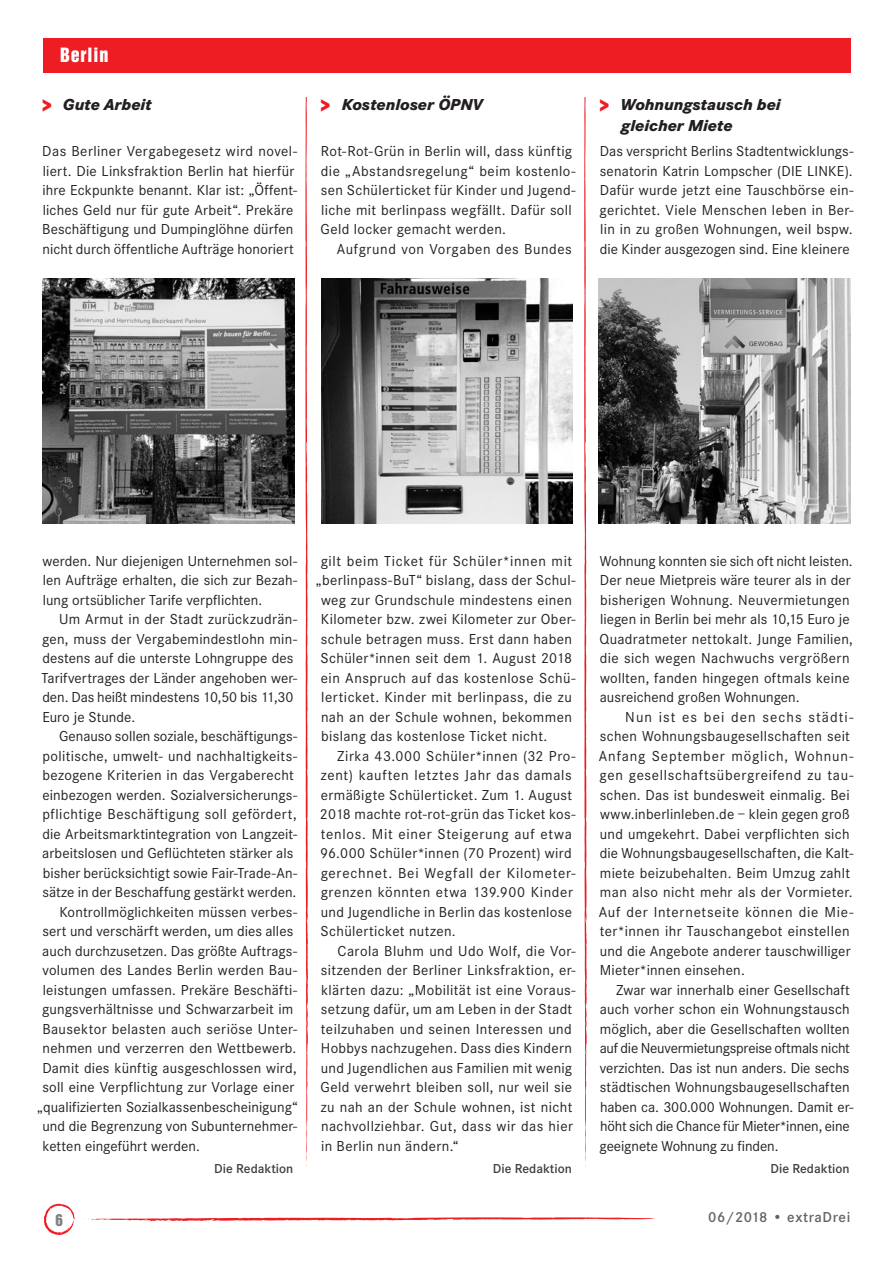
<style>
.page{position:relative;width:893px;height:1263px;background:#fff}
.page>*{position:absolute;margin:0;border:0;box-sizing:border-box;transform-origin:0 0}
.t1{font:18px "Helvetica Inserat LT Std";letter-spacing:.05em;color:#fff}
.t2{font:italic 800 16.5px/21px "Corporate S";color:#231f20}
.t3{font:15px/19.5px "Corporate S";letter-spacing:.02em;color:#231f20}
.t4{font:15px/19.5px "Corporate S";color:#231f20}
.t5{font:15px "Corporate S";letter-spacing:.04em;color:#231f20}
.t6{font:15px "Corporate S";letter-spacing:.045em;color:#231f20}
.t7{font:15px "Corporate S";letter-spacing:.05em;color:#231f20}
.t8{font:600 15px "Corporate S";letter-spacing:.04em;color:#636366}
.t9{font:15px "Helvetica Inserat LT Std";color:#808285}
.t10{font:600 13.5px "Corporate S";color:#3e3e3f}
.s1{font-style:normal;font-size:19.5px;color:#ee1d23}
</style>
<div class="page">
<svg style="left:84px;top:1217px;width:571px;height:4px"></svg>
<svg style="left:44px;top:1204px;width:31px;height:31px"></svg>
<svg style="left:305px;top:98px;width:3px;height:1069px"></svg>
<svg style="left:584px;top:98px;width:3px;height:1069px"></svg>
<div style="left:43px;top:38px;width:808px;height:34px;background:#ee1d23"></div>
<img style="left:321px;top:278px;width:252px;height:246px">
<img style="left:598px;top:278px;width:252px;height:246px">
<img style="left:43px;top:278px;width:251px;height:246px">
<p class="t1" style="left:60px;top:45px;width:50px">Berlin</p>
<p class="t2" style="left:42px;top:94px;width:111px"><span class="s1">&gt;</span> Gute Arbeit</p>
<p class="t3" style="left:42px;top:142px;width:256px">Das Berliner Vergabegesetz wird novel&shy;liert. Die Linksfraktion Berlin hat hierfür ihre Eckpunkte benannt. Klar ist: „Öffent&shy;liches Geld nur für gute Arbeit“. Prekäre Beschäftigung und Dumpinglöhne dürfen nicht durch öffentliche Aufträge honoriert</p>
<p class="t2" style="left:321px;top:94px;width:163px"><span class="s1">&gt;</span> Kostenloser ÖPNV</p>
<p class="t3" style="left:321px;top:142px;width:257px">Rot-Rot-Grün in Berlin will, dass künftig die „Abstandsregelung“ beim kostenlo&shy;sen Schülerticket für Kinder und Jugend&shy;liche mit berlinpass wegfällt. Dafür soll Geld locker gemacht werden.</p>
<p class="t3" style="left:337px;top:239px;width:236px">Aufgrund von Vorgaben des Bundes</p>
<p class="t2" style="left:621px;top:94px;width:161px;text-indent:-22px"><span class="s1">&gt;</span> Wohnungstausch bei gleicher Miete</p>
<p class="t3" style="left:600px;top:142px;width:255px;text-align:justify">Das verspricht Berlins Stadtentwicklungs&shy;senatorin Katrin Lompscher (DIE LINKE).<br>Dafür wurde jetzt eine Tauschbörse ein&shy;gerichtet. Viele Menschen leben in Ber&shy;lin in zu großen Wohnungen, weil bspw. die Kinder ausgezogen sind. Eine kleinere</p>
<p class="t3" style="left:43px;top:551px;width:256px;text-align:justify">werden. Nur diejenigen Unternehmen sol&shy;len Aufträge erhalten, die sich zur Bezah&shy;lung ortsüblicher Tarife verpflichten.</p>
<p class="t3" style="left:41px;top:610px;width:257px;text-indent:18px">Um Armut in der Stadt zurückzudrän&shy;gen, muss der Vergabemindestlohn min&shy;destens auf die unterste Lohngruppe des Tarifvertrages der Länder angehoben wer&shy;den. Das heißt mindestens 10,50 bis 11,30<br>Euro je Stunde.</p>
<p class="t4" style="left:59px;top:727px;width:240px">Genauso sollen soziale, beschäftigungs-</p>
<p class="t3" style="left:42px;top:746px;width:256px">politische, umwelt- und nachhaltigkeits-</p>
<p class="t3" style="left:43px;top:766px;width:253px">bezogene Kriterien in das Vergaberecht</p>
<p class="t3" style="left:42px;top:785px;width:256px">einbezogen werden. Sozialversicherungs-</p>
<p class="t3" style="left:42px;top:805px;width:256px">pflichtige Beschäftigung soll gefördert,</p>
<p class="t3" style="left:42px;top:824px;width:256px">die Arbeitsmarktintegration von Langzeit-</p>
<p class="t3" style="left:42px;top:844px;width:252px">arbeitslosen und Geflüchteten stärker als</p>
<p class="t3" style="left:43px;top:863px;width:256px">bisher berücksichtigt sowie Fair-Trade-An-</p>
<p class="t3" style="left:42px;top:883px;width:256px">sätze in der Beschaffung gestärkt werden.</p>
<p class="t3" style="left:59px;top:902px;width:239px">Kontrollmöglichkeiten müssen verbes-</p>
<p class="t3" style="left:42px;top:922px;width:252px">sert und verschärft werden, um dies alles</p>
<p class="t3" style="left:42px;top:941px;width:256px">auch durchzusetzen. Das größte Auftrags-</p>
<p class="t3" style="left:42px;top:961px;width:256px">volumen des Landes Berlin werden Bau-</p>
<p class="t3" style="left:43px;top:980px;width:256px">leistungen umfassen. Prekäre Beschäfti-</p>
<p class="t3" style="left:42px;top:1000px;width:253px">gungsverhältnisse und Schwarzarbeit im</p>
<p class="t3" style="left:42px;top:1019px;width:256px">Bausektor belasten auch seriöse Unter-</p>
<p class="t3" style="left:43px;top:1039px;width:255px">nehmen und verzerren den Wettbewerb.</p>
<p class="t3" style="left:42px;top:1058px;width:256px">Damit dies künftig ausgeschlossen wird,</p>
<p class="t3" style="left:42px;top:1078px;width:254px">soll eine Verpflichtung zur Vorlage einer</p>
<p class="t3" style="left:37px;top:1097px;width:262px">„qualifizierten Sozialkassenbescheinigung“</p>
<p class="t3" style="left:42px;top:1117px;width:256px">und die Begrenzung von Subunternehmer-</p>
<p class="t3" style="left:43px;top:1136px;width:159px">ketten eingeführt werden.</p>
<p class="t10" style="left:214px;top:1161px;width:81px">Die Redaktion</p>
<p class="t5" style="left:321px;top:552px;width:253px">gilt beim Ticket für Schüler*innen mit</p>
<p class="t3" style="left:316px;top:571px;width:261px">„berlinpass-BuT“ bislang, dass der Schul-</p>
<p class="t3" style="left:321px;top:590px;width:252px">weg zur Grundschule mindestens einen</p>
<p class="t3" style="left:321px;top:610px;width:256px">Kilometer bzw. zwei Kilometer zur Ober-</p>
<p class="t3" style="left:321px;top:629px;width:253px">schule betragen muss. Erst dann haben</p>
<p class="t3" style="left:321px;top:649px;width:253px">Schüler*innen seit dem 1. August 2018</p>
<p class="t3" style="left:321px;top:668px;width:256px">ein Anspruch auf das kostenlose Schü-</p>
<p class="t3" style="left:321px;top:688px;width:252px">lerticket. Kinder mit berlinpass, die zu</p>
<p class="t3" style="left:321px;top:707px;width:252px">nah an der Schule wohnen, bekommen</p>
<p class="t3" style="left:321px;top:727px;width:228px">bislang das kostenlose Ticket nicht.</p>
<p class="t3" style="left:337px;top:746px;width:240px">Zirka 43.000 Schüler*innen (32 Pro-</p>
<p class="t6" style="left:321px;top:767px;width:253px">zent) kauften letztes Jahr das damals</p>
<p class="t3" style="left:321px;top:785px;width:253px">ermäßigte Schülerticket. Zum 1. August</p>
<p class="t3" style="left:320px;top:805px;width:257px">2018 machte rot-rot-grün das Ticket kos-</p>
<p class="t6" style="left:321px;top:825px;width:253px">tenlos. Mit einer Steigerung auf etwa</p>
<p class="t3" style="left:320px;top:844px;width:253px">96.000 Schüler*innen (70 Prozent) wird</p>
<p class="t7" style="left:321px;top:864px;width:257px">gerechnet. Bei Wegfall der Kilometer-</p>
<p class="t5" style="left:321px;top:884px;width:254px">grenzen könnten etwa 139.900 Kinder</p>
<p class="t3" style="left:321px;top:902px;width:253px">und Jugendliche in Berlin das kostenlose</p>
<p class="t3" style="left:321px;top:922px;width:137px">Schülerticket nutzen.</p>
<p class="t3" style="left:338px;top:941px;width:240px">Carola Bluhm und Udo Wolf, die Vor-</p>
<p class="t3" style="left:321px;top:961px;width:256px">sitzenden der Berliner Linksfraktion, er-</p>
<p class="t3" style="left:321px;top:980px;width:256px">klärten dazu: „Mobilität ist eine Voraus-</p>
<p class="t3" style="left:321px;top:1000px;width:253px">setzung dafür, um am Leben in der Stadt</p>
<p class="t3" style="left:321px;top:1019px;width:252px">teilzuhaben und seinen Interessen und</p>
<p class="t3" style="left:321px;top:1039px;width:253px">Hobbys nachzugehen. Dass dies Kindern</p>
<p class="t3" style="left:321px;top:1058px;width:253px">und Jugendlichen aus Familien mit wenig</p>
<p class="t3" style="left:321px;top:1078px;width:253px">Geld verwehrt bleiben soll, nur weil sie</p>
<p class="t3" style="left:321px;top:1097px;width:253px">zu nah an der Schule wohnen, ist nicht</p>
<p class="t3" style="left:321px;top:1117px;width:253px">nachvollziehbar. Gut, dass wir das hier</p>
<p class="t3" style="left:321px;top:1136px;width:139px">in Berlin nun ändern.“</p>
<p class="t10" style="left:493px;top:1161px;width:81px">Die Redaktion</p>
<p class="t3" style="left:599px;top:551px;width:255px">Wohnung konnten sie sich oft nicht leisten.<br>Der neue Mietpreis wäre teurer als in der bisherigen Wohnung. Neuvermietungen liegen in Berlin bei mehr als 10,15 Euro je Quadratmeter nettokalt. Junge Familien, die sich wegen Nachwuchs vergrößern wollten, fanden hingegen oftmals keine ausreichend großen Wohnungen.</p>
<p class="t3" style="left:599px;top:707px;width:256px;text-indent:26px">Nun ist es bei den sechs städti&shy;schen Wohnungsbaugesellschaften seit Anfang September möglich, Wohnun&shy;gen gesellschaftsübergreifend zu tau&shy;schen. Das ist bundesweit einmalig. Bei www.inberlinleben.de – klein gegen groß und umgekehrt. Dabei verpflichten sich die Wohnungsbaugesellschaften, die Kalt&shy;miete beizubehalten. Beim Umzug zahlt man also nicht mehr als der Vormieter.<br>Auf der Internetseite können die Mie&shy;ter*innen ihr Tauschangebot einstellen und die Angebote anderer tauschwilliger Mieter*innen einsehen.</p>
<p class="t4" style="left:600px;top:980px;width:255px;text-indent:17px">Zwar war innerhalb einer Gesellschaft auch vorher schon ein Wohnungstausch möglich, aber die Gesellschaften wollten auf die Neuvermietungspreise oftmals nicht verzichten. Das ist nun anders. Die sechs städtischen Wohnungsbaugesellschaften haben ca. 300.000 Wohnungen. Damit er&shy;höht sich die Chance für Mieter*innen, eine geeignete Wohnung zu finden.</p>
<p class="t10" style="left:770px;top:1161px;width:81px">Die Redaktion</p>
<p class="t9" style="left:55px;top:1211px;width:9px">6</p>
<p class="t8" style="left:708px;top:1209px;width:144px">06/2018 • extraDrei</p>
</div>
